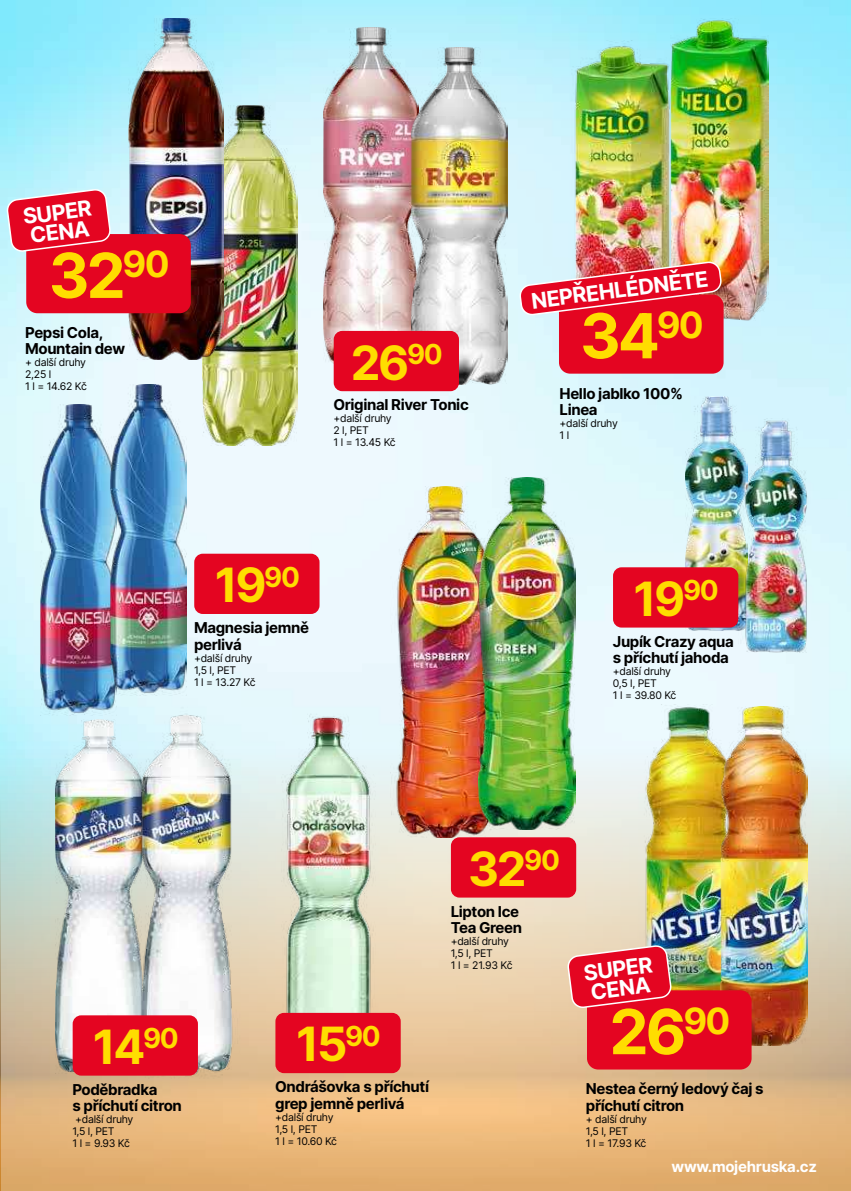
<style>
.page{position:relative;width:851px;height:1191px;background:#fff}
.page>*{position:absolute;margin:0;border:0;box-sizing:border-box;transform-origin:0 0}
.t1{font:700 62.1px "Inter";color:#fd0}
.t2{font:700 47.25px "Inter";letter-spacing:-.05em;color:#fd0}
.t3{font:700 21.6px/20px "Inter";color:#fff}
.t4{font:700 15px/16.5px "Inter";letter-spacing:-.025em;color:#000}
.t5{font:700 15px "Inter";letter-spacing:-.02em;color:#fff}
.t6{font:10.5px/12px "Inter";letter-spacing:-.025em;color:#000}
</style>
<div class="page">
<img style="left:0;top:0;width:850px;height:702px">
<img style="left:0;top:702px;width:850px;height:489px">
<img style="left:323px;top:27px;width:96px;height:337px">
<img style="left:411px;top:47px;width:96px;height:338px">
<img style="left:41px;top:405px;width:75px;height:310px">
<img style="left:391px;top:486px;width:109px;height:351px">
<img style="left:479px;top:477px;width:96px;height:352px">
<img style="left:264px;top:706px;width:128px;height:360px">
<div style="left:333px;top:331px;width:126px;height:60px;background:#e40521;border-radius:9px"></div>
<div style="left:194px;top:553px;width:125px;height:61px;background:#e40521;border-radius:9px"></div>
<div style="left:275px;top:1012px;width:125px;height:61px;background:#e40521;border-radius:9px"></div>
<div style="left:451px;top:837px;width:125px;height:60px;background:#e40521;border-radius:9px"></div>
<img style="left:635px;top:704px;width:104px;height:286px">
<img style="left:720px;top:707px;width:87px;height:338px">
<img style="left:55px;top:720px;width:56px;height:353px">
<img style="left:111px;top:698px;width:149px;height:384px">
<div style="left:587px;top:990px;width:164px;height:79px;background:#e40521;border-radius:11px"></div>
<svg style="left:567px;top:945px;width:104px;height:63px"></svg>
<div style="left:73px;top:1015px;width:125px;height:60px;background:#e40521;border-radius:9px"></div>
<img style="left:685px;top:396px;width:62px;height:234px">
<img style="left:738px;top:418px;width:72px;height:235px">
<div style="left:613px;top:567px;width:125px;height:60px;background:#e40521;border-radius:9px"></div>
<img style="left:554px;top:41px;width:116px;height:296px">
<img style="left:670px;top:18px;width:98px;height:304px">
<div style="left:559px;top:294px;width:164px;height:80px;background:#e40521;border-radius:11px"></div>
<svg style="left:519px;top:262px;width:202px;height:53px"></svg>
<img style="left:0;top:765px;width:1px;height:301px">
<img style="left:203px;top:105px;width:95px;height:340px">
<img style="left:128px;top:19px;width:95px;height:340px">
<div style="left:26px;top:234px;width:165px;height:79px;background:#e40521;border-radius:11px"></div>
<svg style="left:7px;top:189px;width:104px;height:63px"></svg>
<img style="left:111px;top:385px;width:75px;height:310px">
<h3 class="t3" style="left:22px;top:206px;width:71px;rotate:-7deg">SUPER<br>CENA</h3>
<h1 class="t1" style="left:49px;top:240px;width:122px">32<sup>90</sup></h1>
<h3 class="t4" style="left:25px;top:324px;width:102px">Pepsi Cola,<br>Mountain dew</h3>
<p class="t6" style="left:25px;top:357px;width:63px">+ další druhy<br>2,25 l<br>1 l = 14.62 Kč</p>
<h2 class="t2" style="left:351px;top:335px;width:93px">26<sup>90</sup></h2>
<h3 class="t4" style="left:333px;top:396px;width:137px">Original River Tonic</h3>
<p class="t6" style="left:333px;top:413px;width:64px">+další druhy<br>2 l, PET<br>1 l = 13.45 Kč</p>
<h2 class="t2" style="left:215px;top:558px;width:87px">19<sup>90</sup></h2>
<h3 class="t4" style="left:194px;top:619px;width:117px">Magnesia jemně perlivá</h3>
<p class="t6" style="left:194px;top:652px;width:63px">+další druhy<br>1,5 l, PET<br>1 l = 13.27 Kč</p>
<h3 class="t3" style="left:530px;top:290px;width:180px;rotate:-7deg">NEPŘEHLÉDNĚTE</h3>
<h1 class="t1" style="left:580px;top:300px;width:125px">34<sup>90</sup></h1>
<h3 class="t4" style="left:559px;top:384px;width:125px">Hello jablko 100%<br>Linea</h3>
<p class="t6" style="left:559px;top:418px;width:60px">+další druhy<br>1 l</p>
<h2 class="t2" style="left:633px;top:572px;width:87px">19<sup>90</sup></h2>
<h3 class="t4" style="left:612px;top:632px;width:122px">Jupík Crazy aqua s příchutí jahoda</h3>
<p class="t6" style="left:612px;top:666px;width:65px">+další druhy<br>0,5 l, PET<br>1 l = 39.80 Kč</p>
<h2 class="t2" style="left:93px;top:1020px;width:88px">14<sup>90</sup></h2>
<h3 class="t4" style="left:72px;top:1080px;width:111px">Poděbradka<br>s příchutí citron</h3>
<p class="t6" style="left:72px;top:1114px;width:62px">+další druhy<br>1,5 l, PET<br>1 l = 9.93 Kč</p>
<h2 class="t2" style="left:468px;top:842px;width:93px">32<sup>90</sup></h2>
<h3 class="t4" style="left:450px;top:902px;width:73px">Lipton Ice<br>Tea Green</h3>
<p class="t6" style="left:450px;top:936px;width:63px">+další druhy<br>1,5 l, PET<br>1 l = 21.93 Kč</p>
<h2 class="t2" style="left:296px;top:1010px;width:86px">15<sup>90</sup></h2>
<h3 class="t4" style="left:275px;top:1078px;width:155px">Ondrášovka s příchutí grep jemně perlivá</h3>
<p class="t6" style="left:275px;top:1111px;width:63px">+další druhy<br>1,5 l, PET<br>1 l = 10.60 Kč</p>
<h3 class="t3" style="left:582px;top:962px;width:71px;rotate:-7deg">SUPER<br>CENA</h3>
<h1 class="t1" style="left:609px;top:996px;width:122px">26<sup>90</sup></h1>
<h3 class="t4" style="left:585px;top:1080px;width:179px">Nestea černý ledový čaj s příchutí citron</h3>
<p class="t6" style="left:585px;top:1113px;width:62px">+ další druhy<br>1,5 l, PET<br>1 l = 17.93 Kč</p>
<h3 class="t5" style="left:671px;top:1155px;width:147px">www.mojehruska.cz</h3>
</div>
